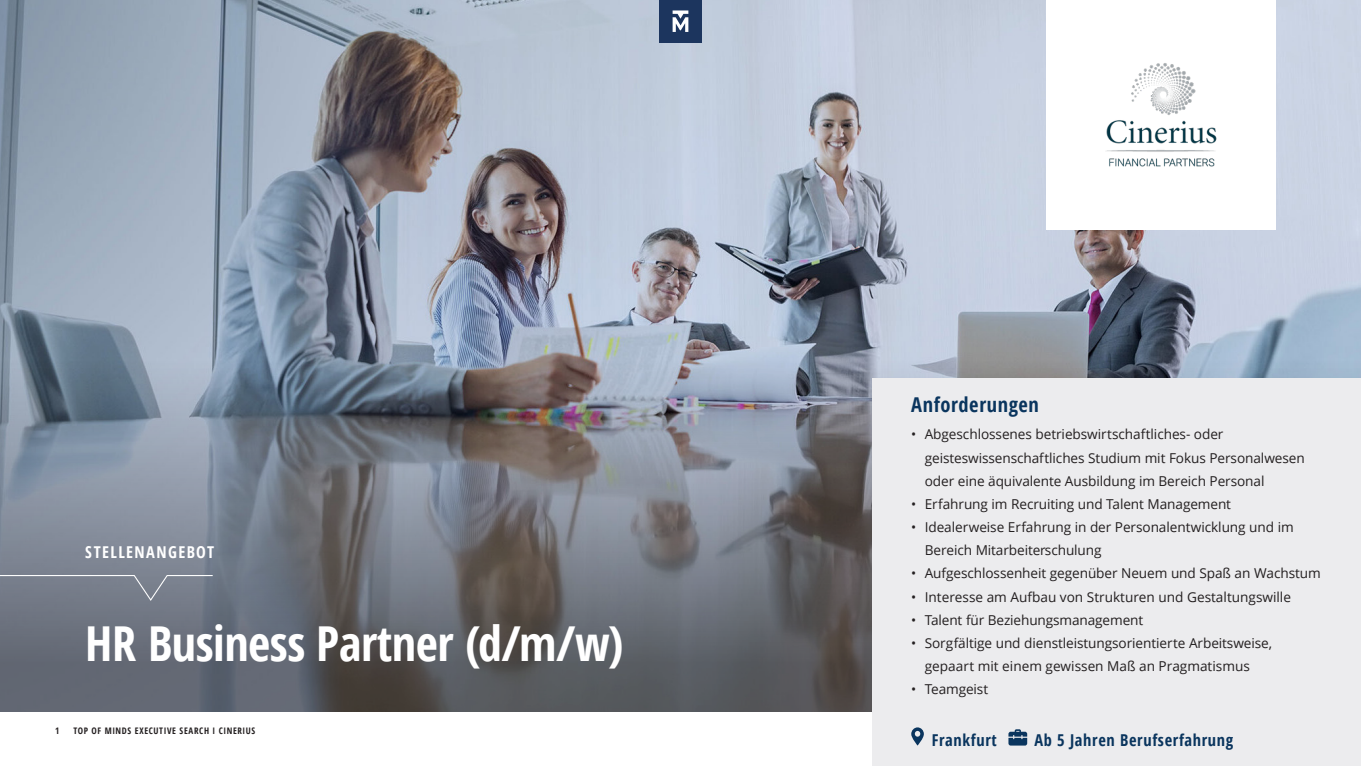
<style>
.page{position:relative;width:1361px;height:766px;background:#fff}
.page>*{position:absolute;margin:0;border:0;box-sizing:border-box;transform-origin:0 0}
.Page_header_kopie{font:700 48.15px "Open Sans Condensed";letter-spacing:-.01em;color:#fff}
.t1{font:700 condensed 20.4px "Open Sans";letter-spacing:.03em;color:#0a355e}
.t2{font:700 condensed 16.35px "Open Sans";letter-spacing:.04em;color:#0a355e}
.t3{font:700 condensed 16.27px "Open Sans";letter-spacing:.085em;color:#fff}
.t4{font:13.65px/23.2px "Open Sans";letter-spacing:-.005em;color:#231f20}
.t5{font:700 condensed 9px "Open Sans";letter-spacing:.07em;color:#231f20}
.s1{font-family:"Open Sans";font-stretch:condensed}
</style>
<div class="page">
<img style="left:0;top:0;width:1361px;height:332px">
<svg style="left:0;top:332px;width:1361px;height:379px;background:#737983"></svg>
<svg style="left:0;top:574px;width:214px;height:27px;background:#7c8390"></svg>
<div style="left:872px;top:378px;width:489px;height:387px;background:#ececee"></div>
<svg style="left:911px;top:727px;width:13px;height:18px"></svg>
<svg style="left:1008px;top:729px;width:19px;height:16px"></svg>
<div style="left:1046px;top:0;width:230px;height:229px;background:#fff"></div>
<img style="left:1106px;top:63px;width:110px;height:104px">
<div style="left:659px;top:0;width:43px;height:43px;background:#1c355e"></div>
<svg style="left:672px;top:10px;width:16px;height:22px"></svg>
<p class="t3" style="left:85px;top:540px;width:130px">STELLENANGEBOT</p>
<p class="Page_header_kopie" style="left:85px;top:610px;width:540px"><span class="s1">HR</span> Business Partner <span class="s1">(d/m/w)</span></p>
<p class="t5" style="left:55px;top:724px;width:6px">1</p>
<p class="t5" style="left:73px;top:724px;width:183px">TOP OF MINDS EXECUTIVE SEARCH I CINERIUS</p>
<p class="t1" style="left:911px;top:391px;width:129px">Anforderungen</p>
<p class="t4" style="left:925px;top:422px;width:381px;text-indent:-13px">• Abgeschlossenes betriebswirtschaftliches- oder geisteswissenschaftliches Studium mit Fokus Personalwesen oder eine äquivalente Ausbildung im Bereich Personal</p>
<p class="t4" style="left:911px;top:492px;width:321px">• Erfahrung im Recruiting und Talent Management</p>
<p class="t4" style="left:925px;top:515px;width:370px;text-indent:-14px">• Idealerweise Erfahrung in der Personalentwicklung und im<br>Bereich Mitarbeiterschulung</p>
<p class="t4" style="left:911px;top:561px;width:411px">• Aufgeschlossenheit gegenüber Neuem und Spaß an Wachstum</p>
<p class="t4" style="left:911px;top:584px;width:381px">• Interesse am Aufbau von Strukturen und Gestaltungswille</p>
<p class="t4" style="left:911px;top:607px;width:233px">• Talent für Beziehungsmanagement</p>
<p class="t4" style="left:925px;top:630px;width:349px;text-indent:-14px">• Sorgfältige und dienstleistungsorientierte Arbeitsweise, gepaart mit einem gewissen Maß an Pragmatismus</p>
<p class="t4" style="left:911px;top:677px;width:78px">• Teamgeist</p>
<p class="t2" style="left:932px;top:728px;width:66px">Frankfurt</p>
<p class="t2" style="left:1034px;top:728px;width:200px">Ab 5 Jahren Berufserfahrung</p>
</div>
